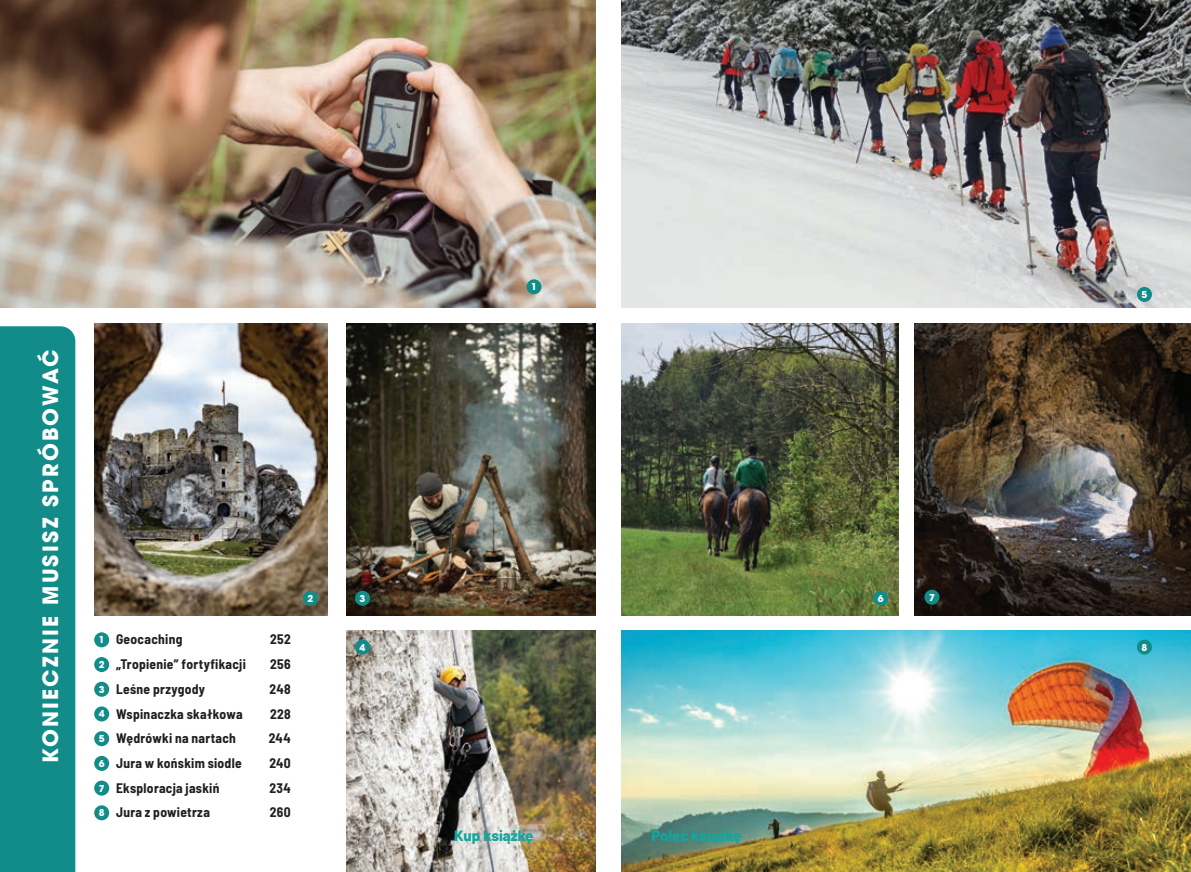
<style>
.page{position:relative;width:1191px;height:872px;background:#fff}
.page>*{position:absolute;margin:0;border:0;box-sizing:border-box;transform-origin:0 0}
.t1{font:700 21px "ITC Avant Garde Pro";letter-spacing:.105em;color:#fff}
.t2{font:800 15px "Barlow";color:#13a69e}
.t3{font:700 semi-condensed 13.5px "Barlow";letter-spacing:.02em;color:#231f20}
.t4{font:700 9.45px "ITC Avant Garde Pro";color:#fff}
.s1{font-family:"ITC Avant Garde Pro";font-stretch:normal;font-size:9.45px;color:#fff}
</style>
<div class="page">
<img style="left:621px;top:0;width:570px;height:308px">
<img style="left:0;top:0;width:595px;height:308px">
<img style="left:621px;top:324px;width:278px;height:291px">
<img style="left:94px;top:324px;width:234px;height:291px">
<img style="left:621px;top:631px;width:570px;height:241px">
<img style="left:914px;top:324px;width:277px;height:291px">
<img style="left:347px;top:324px;width:248px;height:291px">
<img style="left:347px;top:631px;width:248px;height:241px">
<div style="left:94px;top:632px;width:15px;height:15px;background:#128c89;border-radius:50%"></div>
<div style="left:94px;top:657px;width:15px;height:15px;background:#128c89;border-radius:50%"></div>
<div style="left:94px;top:681px;width:15px;height:15px;background:#128c89;border-radius:50%"></div>
<div style="left:94px;top:706px;width:15px;height:15px;background:#128c89;border-radius:50%"></div>
<div style="left:94px;top:731px;width:15px;height:15px;background:#128c89;border-radius:50%"></div>
<div style="left:94px;top:756px;width:15px;height:15px;background:#128c89;border-radius:50%"></div>
<div style="left:94px;top:780px;width:15px;height:15px;background:#128c89;border-radius:50%"></div>
<div style="left:94px;top:805px;width:15px;height:15px;background:#128c89;border-radius:50%"></div>
<div style="left:526px;top:279px;width:15px;height:15px;background:#128c89;border-radius:50%"></div>
<div style="left:303px;top:591px;width:15px;height:15px;background:#128c89;border-radius:50%"></div>
<div style="left:355px;top:591px;width:15px;height:15px;background:#128c89;border-radius:50%"></div>
<div style="left:355px;top:639px;width:15px;height:15px;background:#128c89;border-radius:50%"></div>
<div style="left:1137px;top:287px;width:15px;height:15px;background:#128c89;border-radius:50%"></div>
<div style="left:873px;top:591px;width:15px;height:15px;background:#128c89;border-radius:50%"></div>
<div style="left:924px;top:589px;width:15px;height:15px;background:#128c89;border-radius:50%"></div>
<div style="left:1137px;top:639px;width:15px;height:15px;background:#128c89;border-radius:50%"></div>
<div style="left:0;top:326px;width:75px;height:546px;background:#128c89"></div>
<h1 class="t1" style="left:37px;top:763px;width:415px;rotate:-90deg">KONIECZNIE MUSISZ SPRÓBOWAĆ</h1>
<p class="t3" style="left:99px;top:630px;width:85px"><span class="s1">1</span> Geocaching</p>
<p class="t3" style="left:270px;top:630px;width:22px">252</p>
<p class="t3" style="left:99px;top:654px;width:149px"><span class="s1">2</span> „Tropienie” fortyfikacji</p>
<p class="t3" style="left:270px;top:654px;width:22px">256</p>
<p class="t3" style="left:99px;top:679px;width:108px"><span class="s1">3</span> Leśne przygody</p>
<p class="t3" style="left:269px;top:679px;width:23px">248</p>
<p class="t3" style="left:99px;top:704px;width:145px"><span class="s1">4</span> Wspinaczka skałkowa</p>
<p class="t3" style="left:270px;top:704px;width:22px">228</p>
<p class="t3" style="left:99px;top:728px;width:139px"><span class="s1">5</span> Wędrówki na nartach</p>
<p class="t3" style="left:269px;top:728px;width:23px">244</p>
<p class="t3" style="left:99px;top:753px;width:144px"><span class="s1">6</span> Jura w końskim siodle</p>
<p class="t3" style="left:269px;top:753px;width:23px">240</p>
<p class="t3" style="left:99px;top:778px;width:122px"><span class="s1">7</span> Eksploracja jaskiń</p>
<p class="t3" style="left:269px;top:778px;width:23px">234</p>
<p class="t3" style="left:99px;top:802px;width:113px"><span class="s1">8</span> Jura z powietrza</p>
<p class="t3" style="left:270px;top:802px;width:22px">260</p>
<p class="t4" style="left:307px;top:592px;width:7px">2</p>
<p class="t4" style="left:359px;top:592px;width:7px">3</p>
<p class="t4" style="left:359px;top:641px;width:7px">4</p>
<p class="t4" style="left:531px;top:280px;width:7px">1</p>
<p class="t2" style="left:454px;top:824px;width:81px">Kup książkę</p>
<p class="t2" style="left:651px;top:824px;width:91px">Poleć książkę</p>
<p class="t4" style="left:878px;top:592px;width:7px">6</p>
<p class="t4" style="left:929px;top:591px;width:7px">7</p>
<p class="t4" style="left:1141px;top:288px;width:7px">5</p>
<p class="t4" style="left:1141px;top:641px;width:7px">8</p>
</div>
